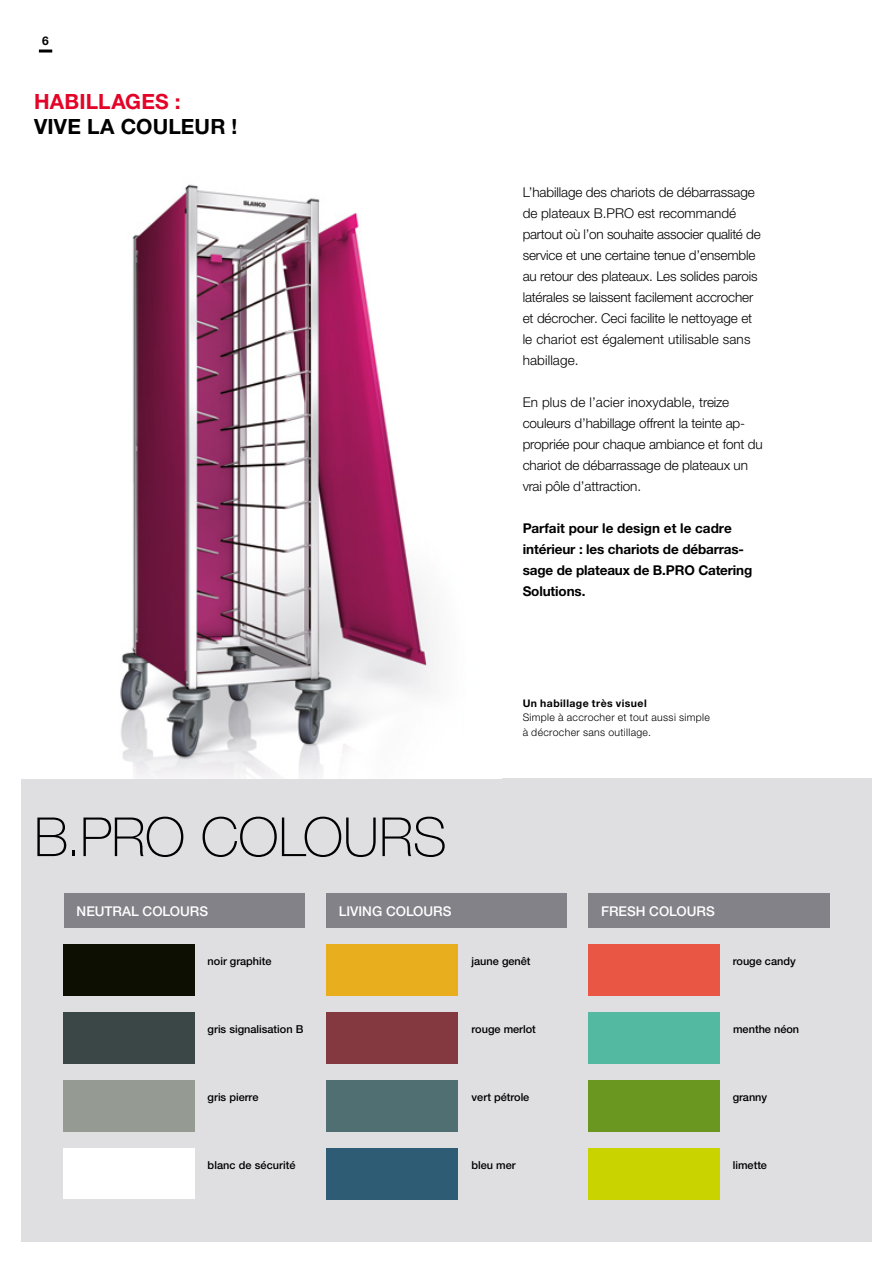
<style>
.page{position:relative;width:893px;height:1263px;background:#fff}
.page>*{position:absolute;margin:0;border:0;box-sizing:border-box;transform-origin:0 0}
.t1{font:100 54px "Helvetica Neue LTW1 G";letter-spacing:-.005em;color:#000}
.t2{font:700 21px "Helvetica Neue LTW1 G";letter-spacing:.01em;color:#000}
.t3{font:700 21px "Helvetica Neue LTW1 G";letter-spacing:.01em;color:#e40428}
.t4{font:300 13.5px/21px "Helvetica Neue LTW1 G";letter-spacing:-.01em;color:#000}
.t5{font:700 13.5px/21px "Helvetica Neue LTW1 G";letter-spacing:-.01em;color:#000}
.t6{font:500 13.5px "Helvetica Neue LTW1 G";color:#fff}
.t7{font:700 12px "Helvetica Neue LTW1 G";color:#000}
.t8{font:500 10.95px "Helvetica Neue LTW1 G";color:#000}
.t9{font:300 10.5px/14.2px "Helvetica Neue LTW1 G";letter-spacing:.03em;color:#000}
.t10{font:700 10.5px "Helvetica Neue LTW1 G";letter-spacing:.04em;color:#000}
</style>
<div class="page">
<div style="left:21px;top:778px;width:851px;height:464px;background:#dfdee1"></div>
<img style="left:120px;top:441px;width:314px;height:337px">
<svg style="left:38px;top:49px;width:351px;height:392px"></svg>
<div style="left:63px;top:1148px;width:132px;height:51px;background:#fff"></div>
<div style="left:64px;top:1080px;width:131px;height:51px;background:#959a93"></div>
<div style="left:64px;top:944px;width:131px;height:51px;background:#0e0f03"></div>
<div style="left:326px;top:944px;width:132px;height:51px;background:#e8ae1e"></div>
<div style="left:326px;top:1012px;width:132px;height:51px;background:#843941"></div>
<div style="left:588px;top:944px;width:132px;height:51px;background:#ea5644"></div>
<div style="left:588px;top:1012px;width:132px;height:51px;background:#53b9a1"></div>
<div style="left:326px;top:1080px;width:132px;height:51px;background:#506f72"></div>
<div style="left:326px;top:1148px;width:132px;height:51px;background:#2d5c74"></div>
<div style="left:588px;top:1148px;width:132px;height:51px;background:#c8d300"></div>
<div style="left:588px;top:1080px;width:132px;height:51px;background:#6a971f"></div>
<div style="left:64px;top:1012px;width:131px;height:51px;background:#3b4646"></div>
<div style="left:64px;top:893px;width:241px;height:34px;background:#838288"></div>
<div style="left:326px;top:893px;width:241px;height:34px;background:#838288"></div>
<div style="left:588px;top:893px;width:242px;height:34px;background:#838288"></div>
<svg style="left:39px;top:50px;width:13px;height:3px"></svg>
<p class="t7" style="left:42px;top:33px;width:8px">6</p>
<h2 class="t3" style="left:34px;top:88px;width:148px">HABILLAGES :</h2>
<h2 class="t2" style="left:34px;top:114px;width:205px">VIVE LA COULEUR !</h2>
<h1 class="t1" style="left:34px;top:805px;width:414px">B.PRO COLOURS</h1>
<p class="t4" style="left:523px;top:181px;width:240px">L’habillage des chariots de débarrassage de plateaux B.PRO est recommandé partout où l’on souhaite associer qualité de service et une certaine tenue d’ensemble au retour des plateaux. Les solides parois latérales se laissent facilement accrocher et décrocher. Ceci facilite le nettoyage et le chariot est également utilisable sans habillage.</p>
<p class="t4" style="left:523px;top:391px;width:242px">En plus de l’acier inoxydable, treize couleurs d’habillage offrent la teinte ap&shy;propriée pour chaque ambiance et font du chariot de débarrassage de plateaux un vrai pôle d’attraction.</p>
<p class="t5" style="left:523px;top:517px;width:231px">Parfait pour le design et le cadre intérieur : les chariots de débarras&shy;sage de plateaux de B.PRO Catering<br>Solutions.</p>
<p class="t10" style="left:523px;top:697px;width:126px">Un habillage très visuel</p>
<p class="t9" style="left:523px;top:710px;width:189px">Simple à accrocher et tout aussi simple à décrocher sans outillage.</p>
<p class="t6" style="left:77px;top:903px;width:133px">NEUTRAL COLOURS</p>
<p class="t6" style="left:339px;top:903px;width:114px">LIVING COLOURS</p>
<p class="t6" style="left:601px;top:903px;width:115px">FRESH COLOURS</p>
<p class="t8" style="left:208px;top:954px;width:65px">noir graphite</p>
<p class="t8" style="left:472px;top:954px;width:61px">jaune genêt</p>
<p class="t8" style="left:733px;top:954px;width:64px">rouge candy</p>
<p class="t8" style="left:208px;top:1022px;width:97px">gris signalisation B</p>
<p class="t8" style="left:208px;top:1090px;width:52px">gris pierre</p>
<p class="t8" style="left:472px;top:1022px;width:66px">rouge merlot</p>
<p class="t8" style="left:472px;top:1090px;width:59px">vert pétrole</p>
<p class="t8" style="left:733px;top:1022px;width:68px">menthe néon</p>
<p class="t8" style="left:733px;top:1090px;width:36px">granny</p>
<p class="t8" style="left:208px;top:1158px;width:89px">blanc de sécurité</p>
<p class="t8" style="left:472px;top:1158px;width:46px">bleu mer</p>
<p class="t8" style="left:733px;top:1158px;width:36px">limette</p>
</div>
